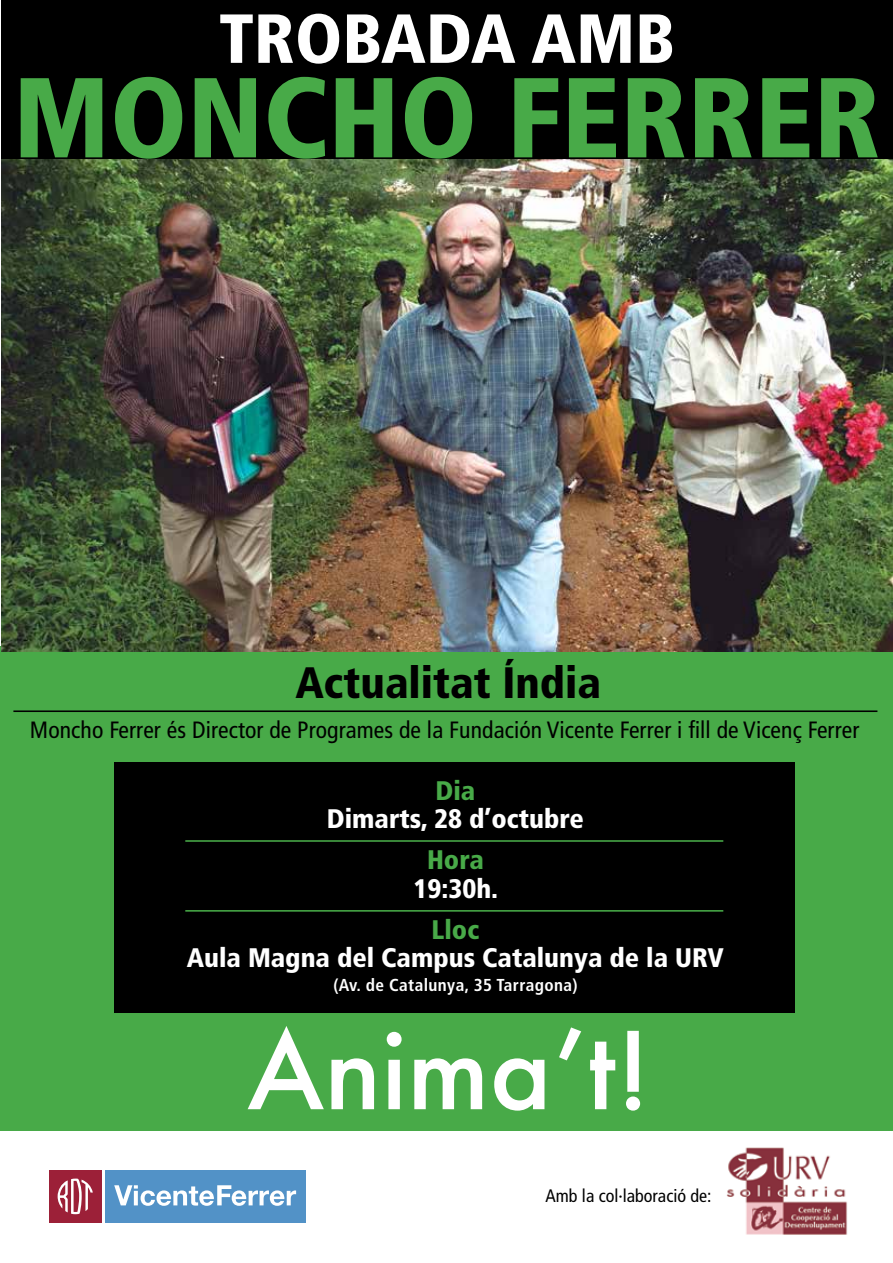
<style>
.page{position:relative;width:893px;height:1263px;background:#fff}
.page>*{position:absolute;margin:0;border:0;box-sizing:border-box;transform-origin:0 0}
.t1{font:900 condensed 113.4px "Frutiger LT Std";color:#48aa48}
.t2{font:500 103.95px "Futura";color:#fff}
.t3{font:900 condensed 69.3px "Frutiger LT Std";color:#fff}
.t4{font:900 condensed 43.95px "Frutiger LT Std";color:#000}
.t5{font:900 condensed 26.85px "Frutiger LT Std";color:#fff}
.t6{font:900 condensed 26.85px "Frutiger LT Std";color:#48aa48}
.t7{font:condensed 23.55px "Frutiger LT Std";letter-spacing:.005em;color:#000}
.t8{font:condensed 18.15px "Frutiger LT Std";color:#000}
.t9{font:700 condensed 17.25px "Frutiger LT Std";letter-spacing:.02em;color:#fff}
</style>
<div class="page">
<div style="left:1px;top:647px;width:892px;height:484px;background:#48aa48"></div>
<img style="left:1px;top:158px;width:892px;height:493px">
<div style="left:115px;top:762px;width:680px;height:250px;background:#000"></div>
<hr style="left:13px;top:710px;width:864px;height:2px;background:#000">
<div style="left:49px;top:1170px;width:52px;height:52px;background:#9c2038"></div>
<div style="left:106px;top:1170px;width:200px;height:52px;background:#5292c7"></div>
<svg style="left:114px;top:1185px;width:182px;height:21px"></svg>
<svg style="left:58px;top:1178px;width:35px;height:36px"></svg>
<div style="left:1px;top:0;width:892px;height:158px;background:#000"></div>
<img style="left:726px;top:1147px;width:121px;height:88px">
<hr style="left:185px;top:840px;width:538px;height:2px;background:#48aa48">
<hr style="left:185px;top:910px;width:538px;height:2px;background:#48aa48">
<h3 class="t3" style="left:219px;top:-3px;width:457px">TROBADA AMB</h3>
<h1 class="t1" style="left:13px;top:50px;width:869px">MONCHO FERRER</h1>
<h3 class="t4" style="left:295px;top:656px;width:307px">Actualitat Índia</h3>
<p class="t7" style="left:30px;top:716px;width:831px">Moncho Ferrer és Director de Programes de la Fundación Vicente Ferrer i fill de Vicenç Ferrer</p>
<p class="t6" style="left:436px;top:774px;width:41px">Dia</p>
<p class="t5" style="left:327px;top:803px;width:259px">Dimarts, 28 d’octubre</p>
<p class="t6" style="left:427px;top:844px;width:58px">Hora</p>
<p class="t5" style="left:414px;top:872px;width:86px">19:30h.</p>
<p class="t6" style="left:432px;top:913px;width:49px">Lloc</p>
<p class="t5" style="left:187px;top:941px;width:539px">Aula Magna del Campus Catalunya de la URV</p>
<p class="t9" style="left:333px;top:974px;width:246px">(Av. de Catalunya, 35 Tarragona)</p>
<h2 class="t2" style="left:247px;top:999px;width:405px">Anima’t!</h2>
<p class="t8" style="left:545px;top:1185px;width:167px">Amb la col·laboració de:</p>
</div>
